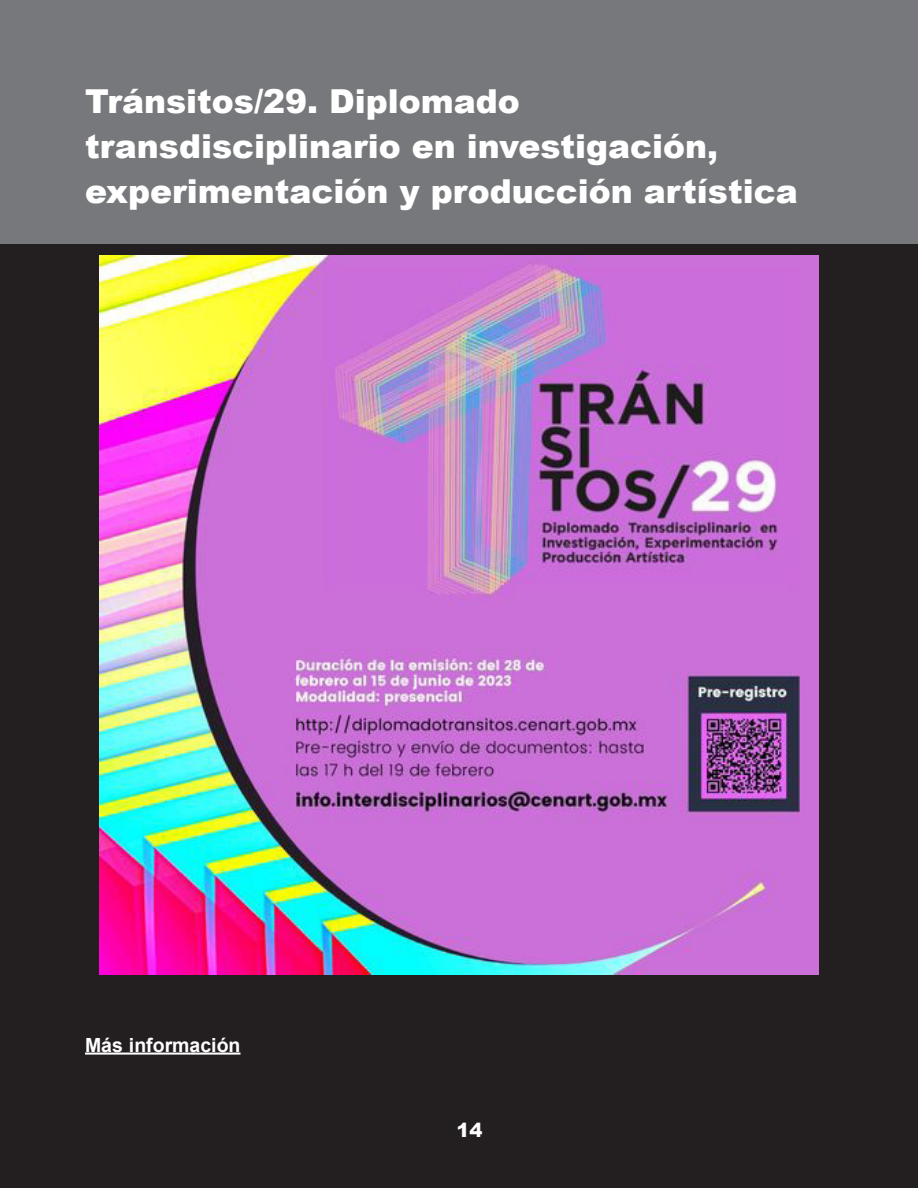
<style>
.page{position:relative;width:918px;height:1188px;background:#fff}
.page>*{position:absolute;margin:0;border:0;box-sizing:border-box;transform-origin:0 0}
.cabeza1Convocatorias{font:900 33px/45px "Arial";color:#fff}
.cuerpoArticulos_sin{font:700 19.5px "Arial";color:#fff}
.t1{font:900 19.5px "Arial";color:#fff}
</style>
<div class="page">
<div style="left:0;top:244px;width:918px;height:944px;background:#231f20"></div>
<div style="left:0;top:0;width:918px;height:244px;background:#76787b"></div>
<hr style="left:85px;top:1053px;width:156px;height:2px;background:#fff">
<img style="left:99px;top:255px;width:720px;height:720px">
<p class="cabeza1Convocatorias" style="left:85px;top:78px;width:714px">Tránsitos/29. Diplomado transdisciplinario en investigación, experimentación y producción artística</p>
<p class="cuerpoArticulos_sin" style="left:85px;top:1031px;width:157px">Más información</p>
<p class="t1" style="left:456px;top:1116px;width:28px">14</p>
</div>
